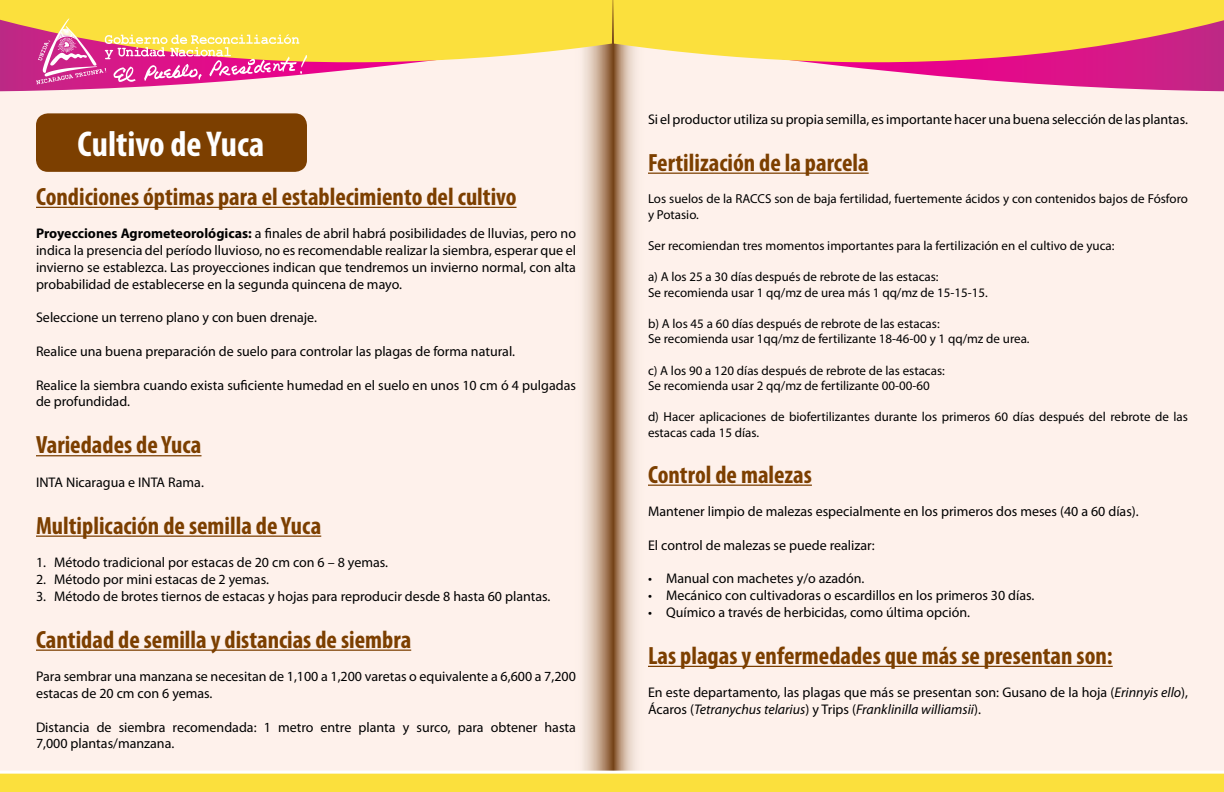
<style>
.page{position:relative;width:1224px;height:792px;background:#fff}
.page>*{position:absolute;margin:0;border:0;box-sizing:border-box;transform-origin:0 0}
.t1{font:700 condensed 36px "Myriad Pro";color:#fff}
.t2{font:700 condensed 25px "Myriad Pro";color:#7c3f00}
.t3{font:14px/16.8px "Myriad Pro";color:#000}
.t4{font:13px/15.6px "Myriad Pro";color:#000}
.s1{font-weight:700}
.s2{font-style:italic}
</style>
<div class="page">
<div style="left:0;top:0;width:612px;height:792px;background:#fef1eb"></div>
<div style="left:612px;top:0;width:612px;height:792px;background:#fef1eb"></div>
<svg style="left:583px;top:84px;width:72px;height:687px"></svg>
<svg style="left:0;top:84px;width:612px;height:7px"></svg>
<svg style="left:614px;top:84px;width:610px;height:7px"></svg>
<div style="left:36px;top:113px;width:271px;height:59px;background:#7c3f00;border-radius:12px"></div>
<hr style="left:36px;top:207px;width:481px;height:1px;background:#7c3f00">
<hr style="left:36px;top:455px;width:166px;height:1px;background:#7c3f00">
<hr style="left:36px;top:536px;width:285px;height:1px;background:#7c3f00">
<hr style="left:36px;top:650px;width:375px;height:1px;background:#7c3f00">
<hr style="left:648px;top:173px;width:221px;height:1px;background:#7c3f00">
<hr style="left:648px;top:485px;width:164px;height:1px;background:#7c3f00">
<hr style="left:648px;top:666px;width:465px;height:1px;background:#7c3f00">
<svg style="left:0;top:0;width:1224px;height:84px;background:#f2b86b"></svg>
<svg style="left:0;top:771px;width:1224px;height:21px;background:#fbe355"></svg>
<h1 class="t1" style="left:78px;top:122px;width:188px">Cultivo de Yuca</h1>
<h2 class="t2" style="left:36px;top:181px;width:482px">Condiciones óptimas para el establecimiento del cultivo</h2>
<p class="t3" style="left:36px;top:225px;width:542px;text-align:justify"><span class="s1">Proyecciones Agrometeorológicas:</span> a finales de abril habrá posibilidades de lluvias, pero no indica la presencia del período lluvioso, no es recomendable realizar la siembra, esperar que el invierno se establezca. Las proyecciones indican que tendremos un invierno normal, con alta probabilidad de establecerse en la segunda quincena de mayo.</p>
<p class="t3" style="left:36px;top:309px;width:283px">Seleccione un terreno plano y con buen drenaje.</p>
<p class="t3" style="left:36px;top:343px;width:481px">Realice una buena preparación de suelo para controlar las plagas de forma natural.</p>
<p class="t3" style="left:36px;top:376px;width:541px">Realice la siembra cuando exista suficiente humedad en el suelo en unos 10 cm ó 4 pulgadas de profundidad.</p>
<h2 class="t2" style="left:36px;top:429px;width:167px">Variedades de Yuca</h2>
<p class="t3" style="left:36px;top:474px;width:169px">INTA Nicaragua e INTA Rama.</p>
<h2 class="t2" style="left:36px;top:510px;width:287px">Multiplicación de semilla de Yuca</h2>
<p class="t3" style="left:36px;top:554px;width:354px">1. Método tradicional por estacas de 20 cm con 6 – 8 yemas.</p>
<p class="t3" style="left:36px;top:571px;width:234px">2. Método por mini estacas de 2 yemas.</p>
<p class="t3" style="left:36px;top:588px;width:516px">3. Método de brotes tiernos de estacas y hojas para reproducir desde 8 hasta 60 plantas.</p>
<h2 class="t2" style="left:36px;top:624px;width:377px">Cantidad de semilla y distancias de siembra</h2>
<p class="t3" style="left:36px;top:668px;width:541px">Para sembrar una manzana se necesitan de 1,100 a 1,200 varetas o equivalente a 6,600 a 7,200 estacas de 20 cm con 6 yemas.</p>
<p class="t3" style="left:36px;top:718px;width:541px">Distancia de siembra recomendada: 1 metro entre planta y surco, para obtener hasta<br>7,000 plantas/manzana.</p>
<p class="t3" style="left:648px;top:111px;width:541px">Si el productor utiliza su propia semilla, es importante hacer una buena selección de las plantas.</p>
<h2 class="t2" style="left:648px;top:147px;width:222px">Fertilización de la parcela</h2>
<p class="t4" style="left:648px;top:191px;width:541px">Los suelos de la RACCS son de baja fertilidad, fuertemente ácidos y con contenidos bajos de Fósforo y Potasio.</p>
<p class="t4" style="left:648px;top:238px;width:468px">Ser recomiendan tres momentos importantes para la fertilización en el cultivo de yuca:</p>
<p class="t4" style="left:648px;top:269px;width:341px">a) A los 25 a 30 días después de rebrote de las estacas:<br>Se recomienda usar 1 qq/mz de urea más 1 qq/mz de 15-15-15.</p>
<p class="t4" style="left:648px;top:316px;width:383px">b) A los 45 a 60 días después de rebrote de las estacas:<br>Se recomienda usar 1qq/mz de fertilizante 18-46-00 y 1 qq/mz de urea.</p>
<p class="t4" style="left:648px;top:362px;width:298px">c) A los 90 a 120 días después de rebrote de las estacas:<br>Se recomienda usar 2 qq/mz de fertilizante 00-00-60</p>
<p class="t4" style="left:648px;top:409px;width:542px">d) Hacer aplicaciones de biofertilizantes durante los primeros 60 días después del rebrote de las estacas cada 15 días.</p>
<h2 class="t2" style="left:648px;top:459px;width:165px">Control de malezas</h2>
<p class="t3" style="left:648px;top:503px;width:492px">Mantener limpio de malezas especialmente en los primeros dos meses (40 a 60 días).</p>
<p class="t3" style="left:648px;top:537px;width:228px">El control de malezas se puede realizar:</p>
<p class="t3" style="left:648px;top:570px;width:218px">• Manual con machetes y/o azadón.</p>
<p class="t3" style="left:648px;top:587px;width:388px">• Mecánico con cultivadoras o escardillos en los primeros 30 días.</p>
<p class="t3" style="left:648px;top:604px;width:324px">• Químico a través de herbicidas, como última opción.</p>
<h2 class="t2" style="left:648px;top:640px;width:466px">Las plagas y enfermedades que más se presentan son:</h2>
<p class="t3" style="left:648px;top:684px;width:542px">En este departamento, las plagas que más se presentan son: Gusano de la hoja (<span class="s2">Erinnyis ello</span>),<br>Ácaros (<span class="s2">Tetranychus telarius</span>) y Trips (<span class="s2">Franklinilla williamsii</span>).</p>
</div>
